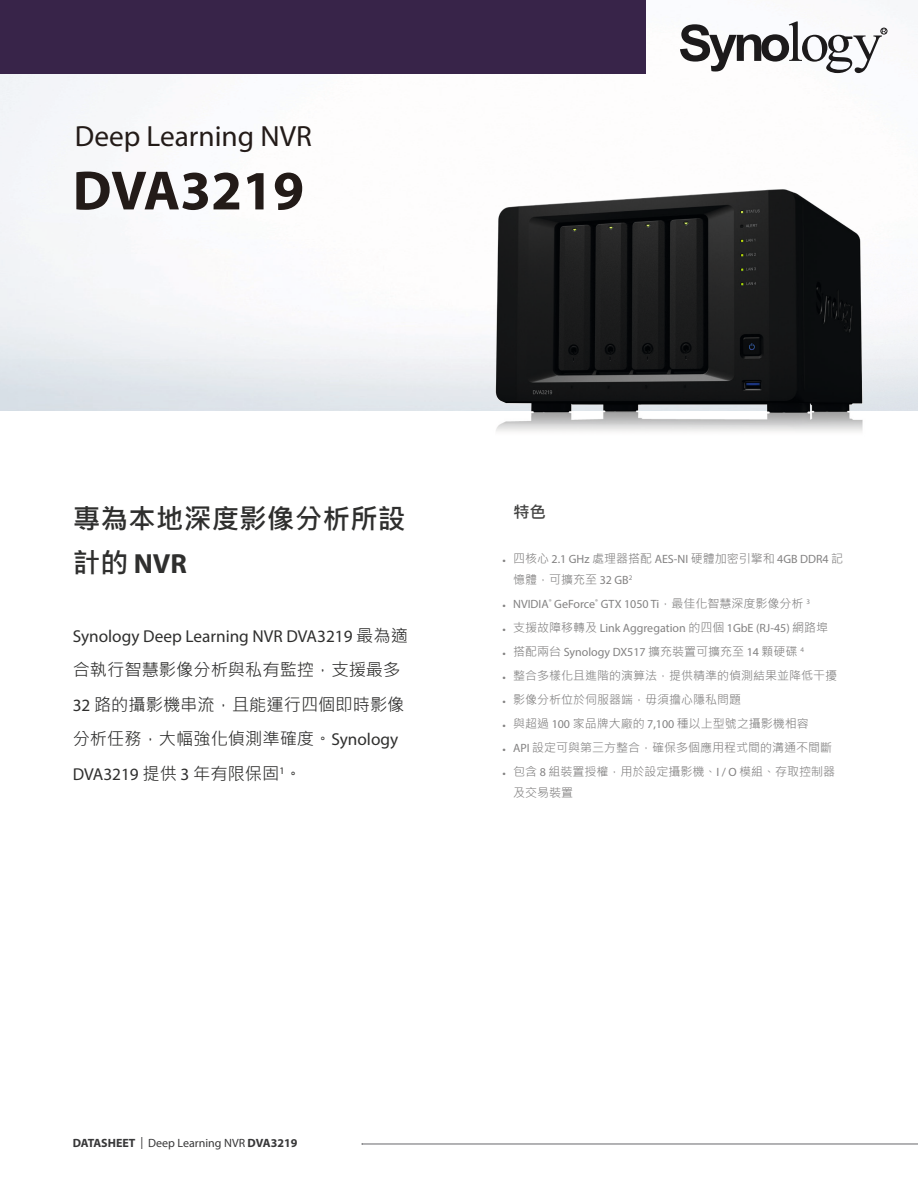
<style>
.page{position:relative;width:918px;height:1188px;background:#fff}
.page>*{position:absolute;margin:0;border:0;box-sizing:border-box;transform-origin:0 0}
.Model_Name{font:700 55.8px "Myriad Pro";color:#231b18}
.Product_Type{font:29.25px "Myriad Pro";color:#231b18}
.Introduction_Title{font:700 27.75px/43.5px "Microsoft Jheng Hei";color:#2f2f2e}
.Introduction{font:17.25px/34.5px "Microsoft Jheng Hei";color:#2f2f2e}
.Selling_Title{font:700 16.5px "Microsoft Jheng Hei";color:#434342}
.t1{font:12px/21px "Myriad Pro";color:#838282}
.t2{font:12px/21px "Microsoft Jheng Hei";color:#838282}
.t3{font:700 12px "Myriad Pro";color:#383839}
.s1{font-family:"Myriad Pro"}
.s2{font-family:"Microsoft Jheng Hei"}
.s3{font-weight:400}
</style>
<div class="page">
<img style="left:0;top:73px;width:510px;height:182px">
<div style="left:0;top:0;width:645px;height:73px;background:#382449"></div>
<svg style="left:680px;top:21px;width:207px;height:52px"></svg>
<hr style="left:362px;top:1144px;width:556px;height:1px;background:#67686b">
<img style="left:492px;top:187px;width:373px;height:245px">
<p class="Product_Type" style="left:75px;top:118px;width:239px">Deep Learning NVR</p>
<p class="Model_Name" style="left:73px;top:154px;width:233px">DVA3219</p>
<p class="Introduction_Title" style="left:73px;top:497px;width:334px">專為本地深度影像分析所設計的 <span class="s1">NVR</span></p>
<p class="Introduction" style="left:73px;top:618px;width:337px"><span class="s1">Synology Deep Learning NVR DVA3219</span> 最為適合執行智慧影像分析與私有監控，支援最多<br><span class="s1">32</span> 路的攝影機串流，且能運行四個即時影像分析任務，大幅強化偵測準確度。<span class="s1">Synology<br>DVA3219</span> 提供 <span class="s1">3</span> 年有限保固<sup>1</sup>。</p>
<p class="Selling_Title" style="left:513px;top:501px;width:34px">特色</p>
<p class="t1" style="left:513px;top:548px;width:332px;text-indent:-11px">• <span class="s2">四核心</span> 2.1 GHz <span class="s2">處理器搭配</span> AES-NI <span class="s2">硬體加密引擎和</span> 4GB DDR4 <span class="s2">記憶體，可擴充至</span> 32 GB<sup>2</sup></p>
<p class="t1" style="left:502px;top:593px;width:309px">• NVIDIA<sup>®</sup> GeForce<sup>®</sup> GTX 1050 Ti<span class="s2">，最佳化智慧深度影像分析</span> <sup>3</sup></p>
<p class="t1" style="left:502px;top:617px;width:327px">• <span class="s2">支援故障移轉及</span> Link Aggregation <span class="s2">的四個</span> 1GbE (RJ-45) <span class="s2">網路埠</span></p>
<p class="t1" style="left:502px;top:641px;width:303px">• <span class="s2">搭配兩台</span> Synology DX517 <span class="s2">擴充裝置可擴充至</span> 14 <span class="s2">顆硬碟</span> <sup>4</sup></p>
<p class="t2" style="left:502px;top:665px;width:336px"><span class="s1">•</span> 整合多樣化且進階的演算法，提供精準的偵測結果並降低干擾</p>
<p class="t2" style="left:502px;top:689px;width:240px"><span class="s1">•</span> 影像分析位於伺服器端，毋須擔心隱私問題</p>
<p class="t2" style="left:502px;top:713px;width:308px"><span class="s1">•</span> 與超過 <span class="s1">100</span> 家品牌大廠的 <span class="s1">7,100</span> 種以上型號之攝影機相容</p>
<p class="t2" style="left:502px;top:737px;width:331px"><span class="s1">• API</span> 設定可與第三方整合，確保多個應用程式間的溝通不間斷</p>
<p class="t2" style="left:513px;top:761px;width:324px;text-indent:-11px"><span class="s1">•</span> 包含 <span class="s1">8</span> 組裝置授權，用於設定攝影機、<span class="s1">I / O</span> 模組、存取控制器及交易裝置</p>
<p class="t3" style="left:73px;top:1135px;width:226px">DATASHEET <span class="s3">| Deep Learning NVR</span> DVA3219</p>
</div>
